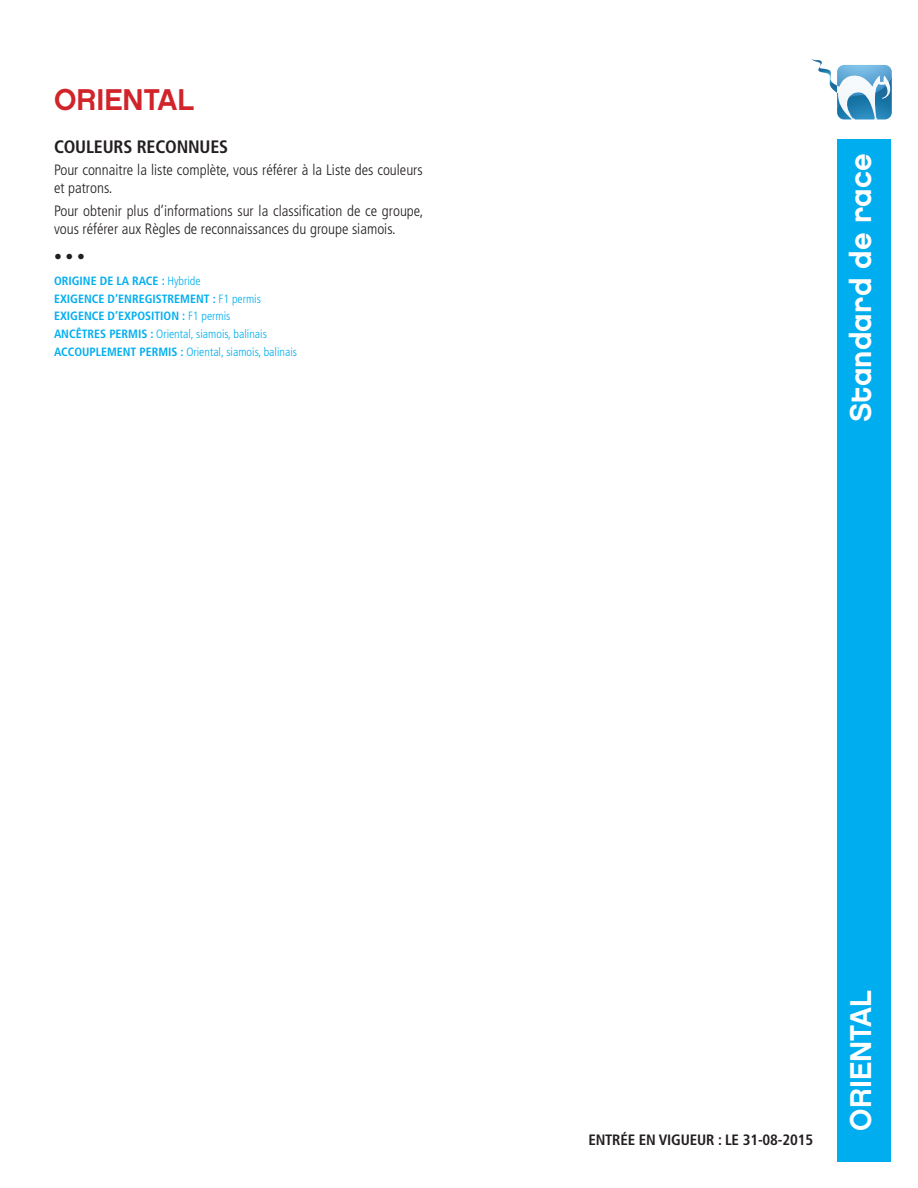
<style>
.page{position:relative;width:918px;height:1188px;background:#fff}
.page>*{position:absolute;margin:0;border:0;box-sizing:border-box;transform-origin:0 0}
.t1{font:30px "Chalet New York Nineteen Eighty";color:#fff}
.t2{font:30px "Chalet New York Nineteen Eighty";color:#d1232a}
.t3{font:700 condensed 18px "Frutiger";letter-spacing:-.01em;color:#231f20}
.t4{font:300 condensed 15.75px "Frutiger";color:#231f20}
.t5{font:300 condensed 15px/18px "Frutiger";color:#231f20}
.t6{font:700 condensed 15px "Frutiger";letter-spacing:-.01em;color:#231f20}
.t7{font:700 condensed 12px/17.7px "Frutiger";color:#00aeef}
.s1{font-weight:300}
</style>
<div class="page">
<div style="left:837px;top:139px;width:54px;height:1023px;background:#00aeef"></div>
<svg style="left:812px;top:59px;width:80px;height:61px"></svg>
<h1 class="t2" style="left:54px;top:81px;width:142px">ORIENTAL</h1>
<p class="t3" style="left:54px;top:136px;width:176px">COULEURS RECONNUES</p>
<p class="t5" style="left:54px;top:161px;width:370px">Pour connaitre la liste complète, vous référer à la Liste des couleurs et patrons.</p>
<p class="t5" style="left:54px;top:202px;width:371px">Pour obtenir plus d’informations sur la classification de ce groupe, vous référer aux Règles de reconnaissances du groupe siamois.</p>
<p class="t4" style="left:54px;top:248px;width:33px">• • •</p>
<p class="t7" style="left:54px;top:272px;width:245px">ORIGINE DE LA RACE : <span class="s1">Hybride<br></span>EXIGENCE D’ENREGISTREMENT : <span class="s1">F1 permis </span>EXIGENCE D’EXPOSITION : <span class="s1">F1 permis<br></span>ANCÊTRES PERMIS : <span class="s1">Oriental, siamois, balinais </span>ACCOUPLEMENT PERMIS : <span class="s1">Oriental, siamois, balinais</span></p>
<h1 class="t1" style="left:842px;top:422px;width:270px;rotate:-90deg">Standard de race</h1>
<p class="t6" style="left:588px;top:1131px;width:16px">ENTRÉE</p>
<p class="t6" style="left:639px;top:1131px;width:29px">EN VIGUEUR</p>
<p class="t6" style="left:718px;top:1131px;width:97px">: LE 31-08-2015</p>
<h1 class="t1" style="left:842px;top:1131px;width:142px;rotate:-90deg">ORIENTAL</h1>
</div>
